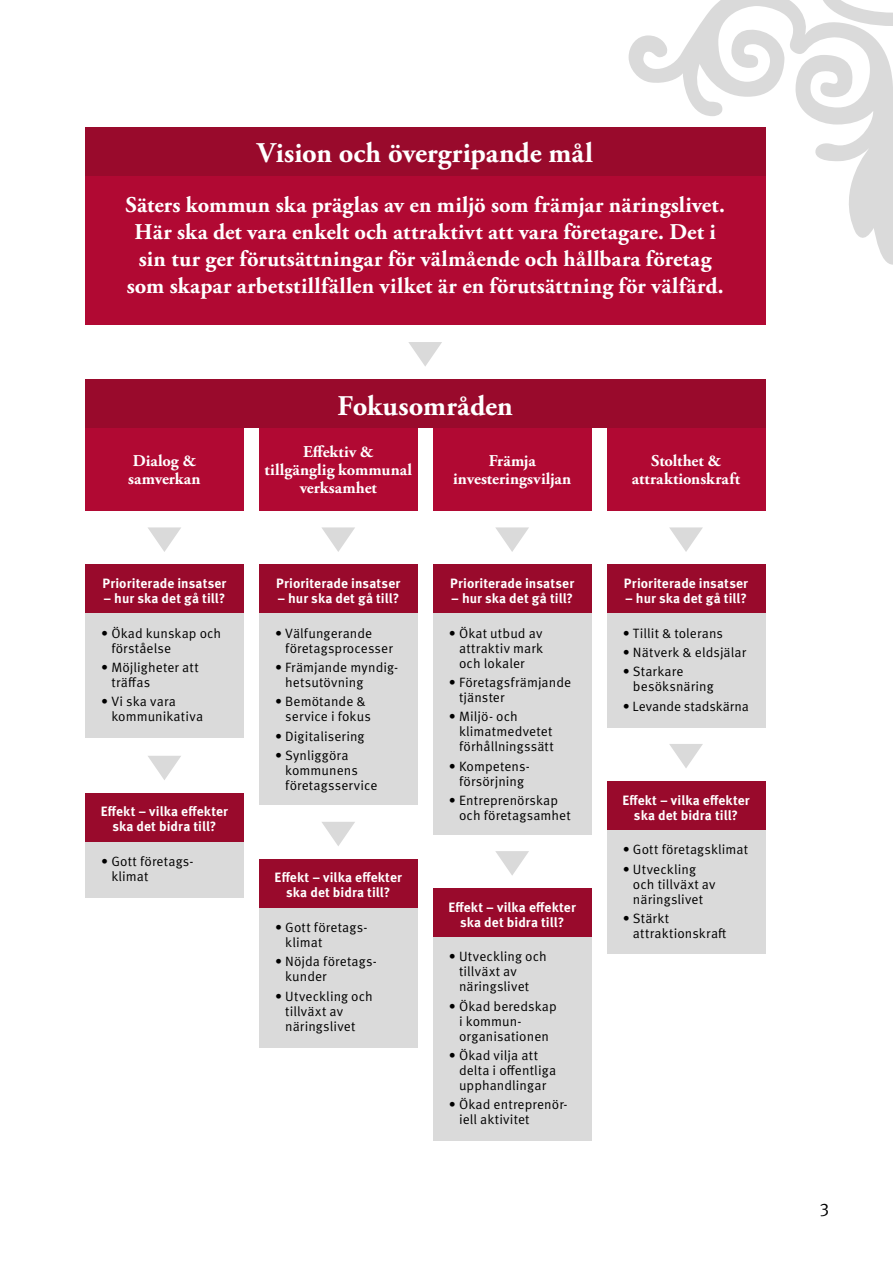
<style>
.page{position:relative;width:893px;height:1263px;background:#fff}
.page>*{position:absolute;margin:0;border:0;box-sizing:border-box;transform-origin:0 0}
.t1{font:700 28.5px "Adobe Garamond Pro";color:#fff}
.t2{font:700 22.5px/27px "Adobe Garamond Pro";letter-spacing:.005em;color:#fff;text-align:center}
.t3{font:18px "Meta Pro Norm";color:#000}
.t4{font:700 16.5px/18px "Adobe Garamond Pro";color:#fff;text-align:center}
.t5{font:13.5px/15px "Meta Pro Norm";letter-spacing:.01em;color:#000}
.t6{font:700 13.5px/15px "Meta Pro";letter-spacing:.005em;color:#fff;text-align:center}
.t7{font:13.5px "Meta Pro Norm";letter-spacing:-.01em;color:#000}
</style>
<div class="page">
<svg style="left:629px;top:0;width:264px;height:265px"></svg>
<svg style="left:820px;top:0;width:73px;height:26px"></svg>
<div style="left:607px;top:565px;width:158px;height:163px;background:#dadada"></div>
<div style="left:607px;top:781px;width:158px;height:173px;background:#dadada"></div>
<div style="left:85px;top:428px;width:159px;height:83px;background:#b10933"></div>
<div style="left:85px;top:128px;width:680px;height:197px;background:#b10933"></div>
<div style="left:85px;top:565px;width:159px;height:172px;background:#dadada"></div>
<div style="left:85px;top:793px;width:159px;height:104px;background:#dadada"></div>
<div style="left:259px;top:565px;width:159px;height:240px;background:#dadada"></div>
<div style="left:259px;top:859px;width:159px;height:189px;background:#dadada"></div>
<div style="left:433px;top:565px;width:158px;height:270px;background:#dadada"></div>
<div style="left:433px;top:888px;width:158px;height:252px;background:#dadada"></div>
<div style="left:259px;top:428px;width:159px;height:83px;background:#b10933"></div>
<div style="left:433px;top:428px;width:158px;height:83px;background:#b10933"></div>
<div style="left:85px;top:380px;width:680px;height:48px;background:#990a2c"></div>
<div style="left:85px;top:565px;width:159px;height:48px;background:#990a2c"></div>
<div style="left:85px;top:793px;width:159px;height:48px;background:#990a2c"></div>
<div style="left:259px;top:565px;width:159px;height:48px;background:#990a2c"></div>
<div style="left:259px;top:859px;width:159px;height:48px;background:#990a2c"></div>
<div style="left:433px;top:565px;width:158px;height:48px;background:#990a2c"></div>
<div style="left:433px;top:888px;width:158px;height:49px;background:#990a2c"></div>
<div style="left:607px;top:565px;width:158px;height:48px;background:#990a2c"></div>
<div style="left:607px;top:781px;width:158px;height:48px;background:#990a2c"></div>
<svg style="left:148px;top:527px;width:33px;height:25px"></svg>
<svg style="left:148px;top:756px;width:33px;height:24px"></svg>
<svg style="left:322px;top:527px;width:33px;height:25px"></svg>
<svg style="left:322px;top:822px;width:33px;height:24px"></svg>
<svg style="left:495px;top:527px;width:34px;height:25px"></svg>
<svg style="left:495px;top:851px;width:34px;height:25px"></svg>
<svg style="left:408px;top:342px;width:34px;height:24px"></svg>
<div style="left:607px;top:428px;width:158px;height:83px;background:#b10933"></div>
<svg style="left:669px;top:527px;width:34px;height:25px"></svg>
<svg style="left:669px;top:744px;width:34px;height:24px"></svg>
<div style="left:85px;top:128px;width:680px;height:48px;background:#990a2c"></div>
<h1 class="t1" style="left:257px;top:137px;width:337px">Vision och övergripande mål</h1>
<p class="t2" style="left:125px;top:192px;width:601px">Säters kommun ska präglas av en miljö som främjar näringslivet.<br>Här ska det vara enkelt och attraktivt att vara företagare. Det i sin tur ger förutsättningar för välmående och hållbara företag som skapar arbetstillfällen vilket är en förutsättning för välfärd.</p>
<p class="t4" style="left:128px;top:452px;width:74px;text-align:left">Dialog &amp; samverkan</p>
<p class="t6" style="left:102px;top:575px;width:126px">Prioriterade insatser</p>
<p class="t6" style="left:103px;top:590px;width:123px">– hur ska det gå till?</p>
<p class="t5" style="left:111px;top:625px;width:111px;text-indent:-10px">• Ökad kunskap och förståelse</p>
<p class="t5" style="left:111px;top:659px;width:89px;text-indent:-10px">• Möjligheter att träffas</p>
<p class="t5" style="left:111px;top:693px;width:93px;text-indent:-10px">• Vi ska vara kommunikativa</p>
<p class="t6" style="left:101px;top:803px;width:129px">Effekt – vilka effekter ska det bidra till?</p>
<p class="t5" style="left:111px;top:853px;width:84px;text-indent:-10px">• Gott företags&shy;klimat</p>
<h1 class="t1" style="left:338px;top:390px;width:177px">Fokusområden</h1>
<p class="t4" style="left:265px;top:443px;width:149px">Effektiv &amp;<br>tillgänglig kommunal verksamhet</p>
<p class="t4" style="left:453px;top:452px;width:120px">Främja investeringsviljan</p>
<p class="t6" style="left:276px;top:575px;width:126px">Prioriterade insatser</p>
<p class="t6" style="left:277px;top:590px;width:123px">– hur ska det gå till?</p>
<p class="t5" style="left:285px;top:625px;width:109px;text-indent:-10px">• Välfungerande företagsprocesser</p>
<p class="t5" style="left:285px;top:659px;width:114px;text-indent:-10px">• Främjande myndig&shy;hetsutövning</p>
<p class="t5" style="left:285px;top:693px;width:87px;text-indent:-10px">• Bemötande &amp; service i fokus</p>
<p class="t5" style="left:275px;top:727px;width:91px">• Digitalisering</p>
<p class="t5" style="left:285px;top:747px;width:94px;text-indent:-10px">• Synliggöra kommunens företagsservice</p>
<p class="t6" style="left:275px;top:869px;width:129px">Effekt – vilka effekter ska det bidra till?</p>
<p class="t5" style="left:285px;top:919px;width:84px;text-indent:-10px">• Gott företags&shy;klimat</p>
<p class="t5" style="left:285px;top:953px;width:93px;text-indent:-10px">• Nöjda företags&shy;kunder</p>
<p class="t5" style="left:285px;top:988px;width:89px;text-indent:-10px">• Utveckling och tillväxt av näringslivet</p>
<p class="t6" style="left:450px;top:575px;width:126px">Prioriterade insatser</p>
<p class="t6" style="left:451px;top:590px;width:123px">– hur ska det gå till?</p>
<p class="t5" style="left:459px;top:625px;width:86px;text-align:justify;text-indent:-10px">• Ökat utbud av attraktiv mark och lokaler</p>
<p class="t5" style="left:459px;top:674px;width:114px;text-indent:-10px">• Företagsfrämjande tjänster</p>
<p class="t5" style="left:459px;top:708px;width:96px;text-indent:-10px">• Miljö- och klimatmedvetet förhållningssätt</p>
<p class="t5" style="left:449px;top:757px;width:82px;text-align:center">• Kompetens&shy;försörjning</p>
<p class="t5" style="left:459px;top:792px;width:113px;text-indent:-10px">• Entreprenörskap och företagsamhet</p>
<p class="t6" style="left:448px;top:899px;width:129px">Effekt – vilka effekter ska det bidra till?</p>
<p class="t5" style="left:459px;top:948px;width:89px;text-indent:-10px">• Utveckling och tillväxt av näringslivet</p>
<p class="t5" style="left:459px;top:998px;width:99px;text-indent:-10px">• Ökad beredskap i kommun&shy;organisationen</p>
<p class="t5" style="left:459px;top:1047px;width:99px;text-indent:-10px">• Ökad vilja att delta i offentliga upphandlingar</p>
<p class="t5" style="left:459px;top:1096px;width:110px;text-indent:-10px">• Ökad entreprenör&shy;iell aktivitet</p>
<p class="t4" style="left:632px;top:452px;width:110px">Stolthet &amp; attraktionskraft</p>
<p class="t6" style="left:624px;top:575px;width:126px">Prioriterade insatser</p>
<p class="t6" style="left:625px;top:590px;width:123px">– hur ska det gå till?</p>
<p class="t5" style="left:623px;top:625px;width:102px">• Tillit &amp; tolerans</p>
<p class="t5" style="left:623px;top:644px;width:125px">• Nätverk &amp; eldsjälar</p>
<p class="t5" style="left:633px;top:663px;width:82px;text-indent:-10px">• Starkare besöksnäring</p>
<p class="t7" style="left:623px;top:696px;width:128px">• Levande stadskärna</p>
<p class="t6" style="left:622px;top:791px;width:129px">Effekt – vilka effekter ska det bidra till?</p>
<p class="t5" style="left:623px;top:841px;width:127px">• Gott företagsklimat</p>
<p class="t5" style="left:633px;top:860px;width:84px;text-indent:-10px">• Utveckling och tillväxt av näringslivet</p>
<p class="t5" style="left:633px;top:910px;width:95px;text-indent:-10px">• Stärkt attraktionskraft</p>
<h3 class="t3" style="left:820px;top:1193px;width:11px">3</h3>
</div>
